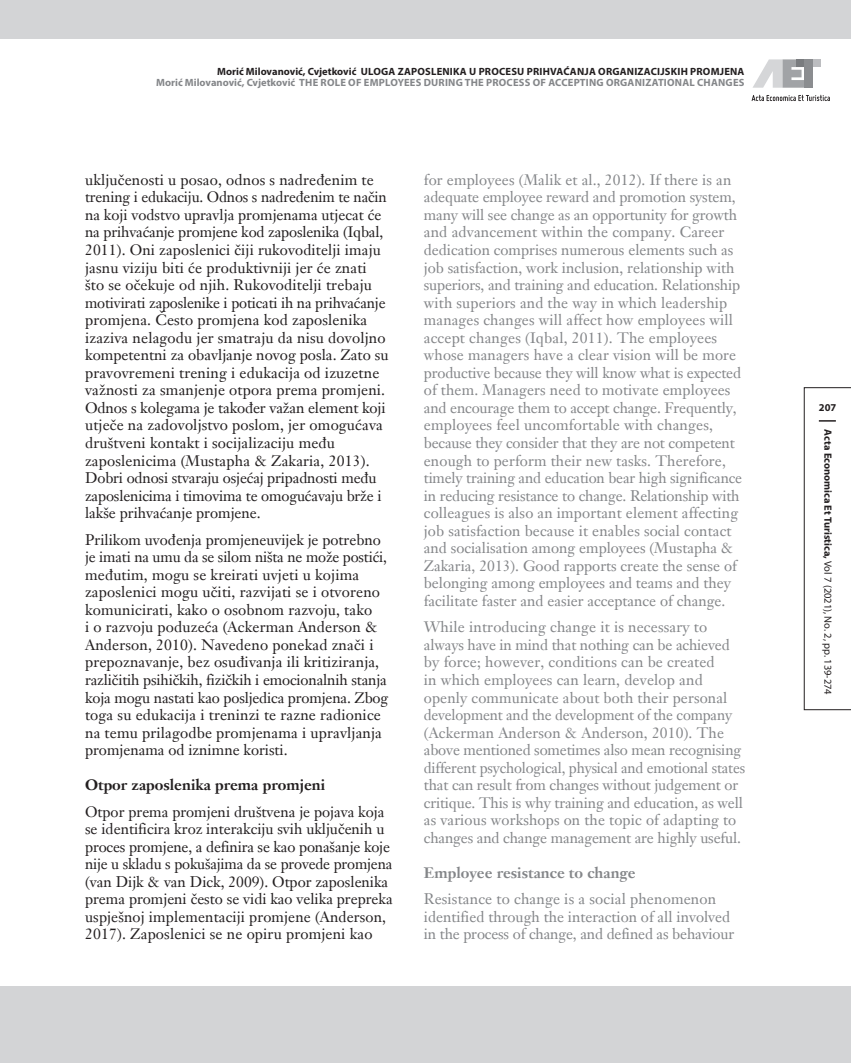
<style>
.page{position:relative;width:851px;height:1063px;background:#fff}
.page>*{position:absolute;margin:0;border:0;box-sizing:border-box;transform-origin:0 0}
.t1{font:15px/17.5px "Janson HR";color:#848689}
.t2{font:15px/17.5px "Janson HR";letter-spacing:.01em;color:#231f20}
.t3{font:700 15px "Janson HR";color:#231f20}
.t4{font:700 15px "Janson HR";color:#848689}
.t5{font:700 10.5px "Myriad Pro";letter-spacing:.02em;color:#848689}
.t6{font:700 10.5px "Myriad Pro";letter-spacing:.02em;color:#231f20}
.t7{font:10.5px "Myriad Pro";color:#231f20}
.s1{font-weight:700}
</style>
<div class="page">
<div style="left:0;top:0;width:850px;height:38px;background:#d3d4d6"></div>
<div style="left:0;top:986px;width:850px;height:77px;background:#d3d4d6"></div>
<svg style="left:803px;top:387px;width:47px;height:323px"></svg>
<svg style="left:753px;top:59px;width:50px;height:29px"></svg>
<div style="left:803px;top:59px;width:9px;height:29px;background:#8b8d90"></div>
<div style="left:796px;top:59px;width:7px;height:8px;background:#7a7c7f"></div>
<div style="left:812px;top:59px;width:8px;height:8px;background:#bcbdc0"></div>
<svg style="left:751px;top:95px;width:78px;height:6px"></svg>
<p class="t6" style="left:217px;top:64px;width:528px">Morić Milovanović, Cvjetković ULOGA ZAPOSLENIKA U PROCESU PRIHVAĆANJA ORGANIZACIJSKIH PROMJENA</p>
<p class="t5" style="left:156px;top:76px;width:589px">Morić Milovanović, Cvjetković THE ROLE OF EMPLOYEES DURING THE PROCESS OF ACCEPTING ORGANIZATIONAL CHANGES</p>
<p class="t2" style="left:85px;top:171px;width:305px">uključenosti u posao, odnos s nadređenim te trening i edukaciju. Odnos s nadređenim te način na koji vodstvo upravlja promjenama utjecat će na prihvaćanje promjene kod zaposlenika (Iqbal, 2011). Oni zaposlenici čiji rukovoditelji imaju jasnu viziju biti će produktivniji jer će znati što se očekuje od njih. Rukovoditelji trebaju motivirati zaposlenike i poticati ih na prihvaćanje promjena. Često promjena kod zaposlenika izaziva nelagodu jer smatraju da nisu dovoljno kompetentni za obavljanje novog posla. Zato su pravovremeni trening i edukacija od izuzetne važnosti za smanjenje otpora prema promjeni.<br>Odnos s kolegama je također važan element koji utječe na zadovoljstvo poslom, jer omogućava društveni kontakt i socijalizaciju među zaposlenicima (Mustapha &amp; Zakaria, 2013).<br>Dobri odnosi stvaraju osjećaj pripadnosti među zaposlenicima i timovima te omogućavaju brže i lakše prihvaćanje promjene.</p>
<p class="t2" style="left:85px;top:530px;width:305px">Prilikom uvođenja promjeneuvijek je potrebno je imati na umu da se silom ništa ne može postići, međutim, mogu se kreirati uvjeti u kojima zaposlenici mogu učiti, razvijati se i otvoreno komunicirati, kako o osobnom razvoju, tako<br>i o razvoju poduzeća (Ackerman Anderson &amp; Anderson, 2010). Navedeno ponekad znači i prepoznavanje, bez osuđivanja ili kritiziranja, različitih psihičkih, fizičkih i emocionalnih stanja koja mogu nastati kao posljedica promjena. Zbog toga su edukacija i treninzi te razne radionice na temu prilagodbe promjenama i upravljanja promjenama od iznimne koristi.</p>
<p class="t3" style="left:85px;top:775px;width:241px">Otpor zaposlenika prema promjeni</p>
<p class="t2" style="left:85px;top:803px;width:309px">Otpor prema promjeni društvena je pojava koja se identificira kroz interakciju svih uključenih u proces promjene, a definira se kao ponašanje koje nije u skladu s pokušajima da se provede promjena (van Dijk &amp; van Dick, 2009). Otpor zaposlenika prema promjeni često se vidi kao velika prepreka uspješnoj implementaciji promjene (Anderson, 2017). Zaposlenici se ne opiru promjeni kao</p>
<p class="t1" style="left:424px;top:171px;width:320px">for employees (Malik et al., 2012). If there is an adequate employee reward and promotion system, many will see change as an opportunity for growth and advancement within the company. Career dedication comprises numerous elements such as job satisfaction, work inclusion, relationship with superiors, and training and education. Relationship with superiors and the way in which leadership manages changes will affect how employees will accept changes (Iqbal, 2011). The employees whose managers have a clear vision will be more productive because they will know what is expected of them. Managers need to motivate employees and encourage them to accept change. Frequently, employees feel uncomfortable with changes, because they consider that they are not competent enough to perform their new tasks. Therefore, timely training and education bear high significance in reducing resistance to change. Relationship with colleagues is also an important element affecting job satisfaction because it enables social contact and socialisation among employees (Mustapha &amp; Zakaria, 2013). Good rapports create the sense of belonging among employees and teams and they facilitate faster and easier acceptance of change.</p>
<p class="t1" style="left:424px;top:618px;width:323px">While introducing change it is necessary to always have in mind that nothing can be achieved by force; however, conditions can be created<br>in which employees can learn, develop and openly communicate about both their personal development and the development of the company (Ackerman Anderson &amp; Anderson, 2010). The above mentioned sometimes also mean recognising different psychological, physical and emotional states that can result from changes without judgement or critique. This is why training and education, as well as various workshops on the topic of adapting to changes and change management are highly useful.</p>
<p class="t4" style="left:424px;top:863px;width:213px">Employee resistance to change</p>
<p class="t1" style="left:424px;top:890px;width:312px">Resistance to change is a social phenomenon identified through the interaction of all involved in the process of change, and defined as behaviour</p>
<p class="t6" style="left:818px;top:401px;width:19px">207</p>
<p class="t7" style="left:834px;top:429px;width:267px;rotate:90deg"><span class="s1">Acta Economica Et Turistica,</span> Vol 7 (2021), No. 2, pp. 139-274</p>
</div>
